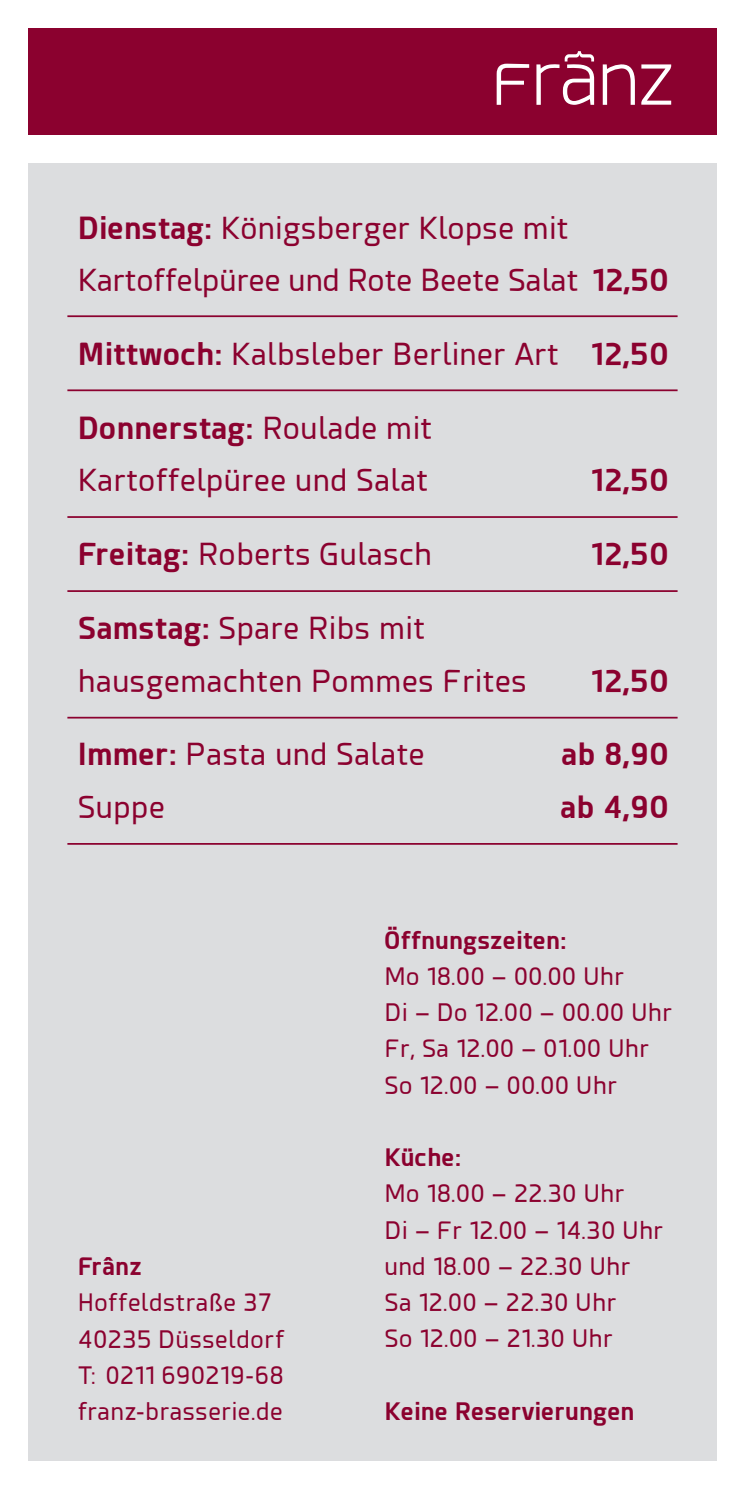
<style>
.page{position:relative;width:745px;height:1489px;background:#fff}
.page>*{position:absolute;margin:0;border:0;box-sizing:border-box;transform-origin:0 0}
.t1{font:30px/52.5px "Esphimere";letter-spacing:.03em;color:#8b012f}
.t2{font:700 30px "Esphimere";letter-spacing:.03em;color:#8b012f}
.t3{font:23.75px/36.2px "Esphimere";letter-spacing:.03em;color:#8b012f}
.t4{font:700 23.75px "Esphimere";letter-spacing:.03em;color:#8b012f}
.s1{font-weight:700}
</style>
<div class="page">
<div style="left:28px;top:163px;width:688px;height:1297px;background:#dcdddf"></div>
<div style="left:28px;top:28px;width:688px;height:107px;background:#8b012f"></div>
<svg style="left:496px;top:51px;width:174px;height:54px"></svg>
<hr style="left:67px;top:315px;width:610px;height:2px;background:#8b012f">
<hr style="left:67px;top:516px;width:610px;height:2px;background:#8b012f">
<hr style="left:67px;top:590px;width:610px;height:2px;background:#8b012f">
<hr style="left:67px;top:389px;width:610px;height:2px;background:#8b012f">
<hr style="left:67px;top:716px;width:610px;height:2px;background:#8b012f">
<hr style="left:67px;top:843px;width:610px;height:1px;background:#8b012f">
<p class="t1" style="left:78px;top:202px;width:592px"><span class="s1">Dienstag:</span> Königsberger Klopse mit<br>Kartoffelpüree und Rote Beete Salat <span class="s1">12,50</span></p>
<p class="t1" style="left:78px;top:328px;width:592px"><span class="s1">Mittwoch:</span> Kalbsleber Berliner Art <span class="s1">12,50</span></p>
<p class="t1" style="left:78px;top:402px;width:355px"><span class="s1">Donnerstag:</span> Roulade mit<br>Kartoffelpüree und Salat</p>
<p class="t2" style="left:590px;top:462px;width:79px">12,50</p>
<p class="t1" style="left:78px;top:528px;width:355px"><span class="s1">Freitag:</span> Roberts Gulasch</p>
<p class="t2" style="left:590px;top:535px;width:79px">12,50</p>
<p class="t1" style="left:78px;top:602px;width:450px"><span class="s1">Samstag:</span> Spare Ribs mit hausgemachten Pommes Frites</p>
<p class="t2" style="left:590px;top:662px;width:79px">12,50</p>
<p class="t1" style="left:78px;top:728px;width:348px"><span class="s1">Immer:</span> Pasta und Salate</p>
<p class="t2" style="left:561px;top:736px;width:109px">ab 8,90</p>
<p class="t1" style="left:78px;top:781px;width:88px">Suppe</p>
<p class="t2" style="left:560px;top:788px;width:110px">ab 4,90</p>
<p class="t4" style="left:78px;top:1251px;width:65px">Frânz</p>
<p class="t3" style="left:78px;top:1284px;width:207px">Hoffeldstraße 37<br>40235 Düsseldorf<br>T: 0211 690219-68 franz-brasserie.de</p>
<p class="t4" style="left:384px;top:925px;width:183px">Öffnungszeiten:</p>
<p class="t3" style="left:384px;top:958px;width:288px">Mo 18.00 – 00.00 Uhr<br>Di – Do 12.00 – 00.00 Uhr<br>Fr, Sa 12.00 – 01.00 Uhr<br>So 12.00 – 00.00 Uhr</p>
<p class="t4" style="left:384px;top:1142px;width:77px">Küche:</p>
<p class="t3" style="left:384px;top:1175px;width:279px">Mo 18.00 – 22.30 Uhr<br>Di – Fr 12.00 – 14.30 Uhr und 18.00 – 22.30 Uhr<br>Sa 12.00 – 22.30 Uhr<br>So 12.00 – 21.30 Uhr</p>
<p class="t4" style="left:384px;top:1396px;width:251px">Keine Reservierungen</p>
</div>
